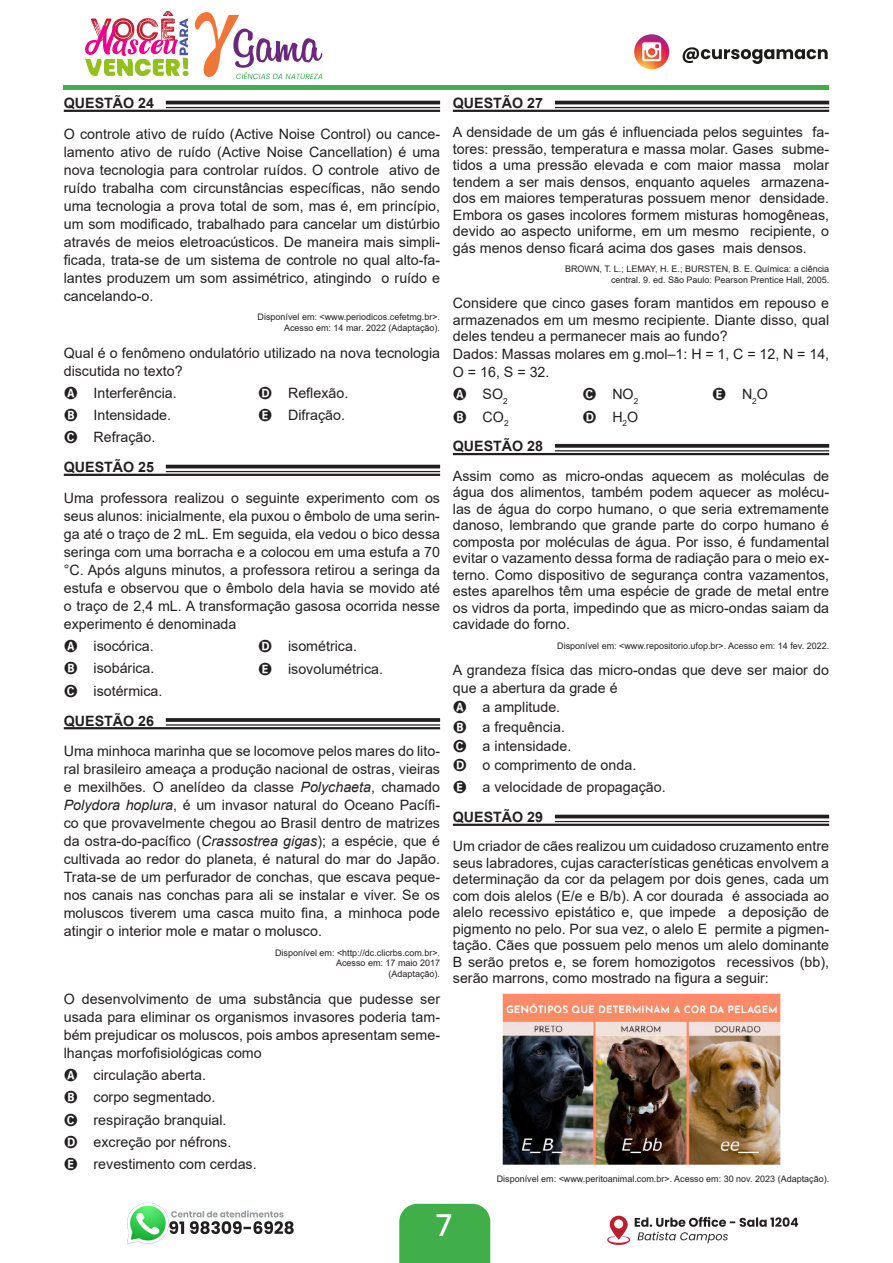
<style>
.page{position:relative;width:893px;height:1263px;background:#fff}
.page>*{position:absolute;margin:0;border:0;box-sizing:border-box;transform-origin:0 0}
.t1{font:500 30px "Poppins";color:#fff}
.t2{font:14.25px/18px "Arial";color:#231f20}
.t3{font:700 14.25px "Arial";color:#231f20}
.t4{font:9px/10.8px "Arial";color:#231f20;text-align:right}
.s1{font-style:italic}
</style>
<div class="page">
<div style="left:399px;top:1204px;width:91px;height:59px;background:#40ae49"></div>
<img style="left:127px;top:1202px;width:42px;height:43px">
<svg style="left:169px;top:1210px;width:125px;height:24px"></svg>
<svg style="left:607px;top:1216px;width:191px;height:29px"></svg>
<svg style="left:84px;top:11px;width:242px;height:99px"></svg>
<svg style="left:683px;top:47px;width:145px;height:17px"></svg>
<svg style="left:634px;top:34px;width:35px;height:35px"></svg>
<svg style="left:642px;top:42px;width:19px;height:19px"></svg>
<hr style="left:64px;top:86px;width:765px;height:4px;background:#40ae49">
<hr style="left:166px;top:101px;width:274px;height:3px;background:#231f20">
<hr style="left:166px;top:107px;width:274px;height:1px;background:#231f20">
<hr style="left:64px;top:110px;width:376px;height:2px;background:#231f20">
<hr style="left:166px;top:465px;width:274px;height:3px;background:#231f20">
<hr style="left:166px;top:471px;width:274px;height:1px;background:#231f20">
<hr style="left:64px;top:474px;width:376px;height:2px;background:#231f20">
<svg style="left:166px;top:718px;width:274px;height:4px"></svg>
<hr style="left:166px;top:724px;width:274px;height:2px;background:#231f20">
<hr style="left:64px;top:727px;width:376px;height:2px;background:#231f20">
<hr style="left:555px;top:101px;width:274px;height:3px;background:#231f20">
<hr style="left:555px;top:107px;width:274px;height:1px;background:#231f20">
<hr style="left:453px;top:110px;width:376px;height:2px;background:#231f20">
<svg style="left:555px;top:444px;width:274px;height:4px"></svg>
<hr style="left:555px;top:450px;width:274px;height:1px;background:#231f20">
<hr style="left:453px;top:453px;width:376px;height:2px;background:#231f20">
<hr style="left:555px;top:815px;width:274px;height:3px;background:#231f20">
<hr style="left:555px;top:821px;width:274px;height:1px;background:#231f20">
<hr style="left:453px;top:824px;width:376px;height:2px;background:#231f20">
<img style="left:502px;top:993px;width:279px;height:172px">
<p class="t3" style="left:64px;top:93px;width:92px">QUESTÃO 24</p>
<p class="t2" style="left:64px;top:125px;width:378px;text-align:justify">O controle ativo de ruído (Active Noise Control) ou cance&shy;lamento ativo de ruído (Active Noise Cancellation) é uma nova tecnologia para controlar ruídos. O controle ativo de ruído trabalha com circunstâncias específicas, não sendo uma tecnologia a prova total de som, mas é, em princípio, um som modificado, trabalhado para cancelar um distúrbio através de meios eletroacústicos. De maneira mais simpli&shy;ficada, trata-se de um sistema de controle no qual alto-fa&shy;lantes produzem um som assimétrico, atingindo o ruído e cancelando-o.</p>
<p class="t4" style="left:257px;top:312px;width:184px">Disponível em: &lt;www.periodicos.cefetmg.br&gt;.<br>Acesso em: 14 mar. 2022 (Adaptação).</p>
<p class="t2" style="left:64px;top:343px;width:378px">Qual é o fenômeno ondulatório utilizado na nova tecnologia discutida no texto?</p>
<p class="t2" style="left:94px;top:382px;width:85px;line-height:22.2px">Interferência.<br>Intensidade.<br>Refração.</p>
<p class="t2" style="left:288px;top:382px;width:62px;line-height:22.2px">Reflexão.<br>Difração.</p>
<p class="t3" style="left:64px;top:457px;width:92px">QUESTÃO 25</p>
<p class="t2" style="left:64px;top:489px;width:378px;text-align:justify">Uma professora realizou o seguinte experimento com os seus alunos: inicialmente, ela puxou o êmbolo de uma serin&shy;ga até o traço de 2 mL. Em seguida, ela vedou o bico dessa seringa com uma borracha e a colocou em uma estufa a 70 °C. Após alguns minutos, a professora retirou a seringa da estufa e observou que o êmbolo dela havia se movido até o traço de 2,4 mL. A transformação gasosa ocorrida nesse experimento é denominada</p>
<p class="t2" style="left:94px;top:635px;width:70px;line-height:22.2px">isocórica. isobárica. isotérmica.</p>
<p class="t2" style="left:288px;top:635px;width:97px;line-height:22.2px">isométrica. isovolumétrica.</p>
<p class="t3" style="left:64px;top:710px;width:92px">QUESTÃO 26</p>
<p class="t2" style="left:64px;top:742px;width:378px;text-align:justify">Uma minhoca marinha que se locomove pelos mares do lito&shy;ral brasileiro ameaça a produção nacional de ostras, vieiras e mexilhões. O anelídeo da classe <span class="s1">Polychaeta</span>, chamado <span class="s1">Polydora hoplura</span>, é um invasor natural do Oceano Pacífi&shy;co que provavelmente chegou ao Brasil dentro de matrizes da ostra-do-pacífico (<span class="s1">Crassostrea gigas</span>); a espécie, que é cultivada ao redor do planeta, é natural do mar do Japão.<br>Trata-se de um perfurador de conchas, que escava peque&shy;nos canais nas conchas para ali se instalar e viver. Se os moluscos tiverem uma casca muito fina, a minhoca pode atingir o interior mole e matar o molusco.</p>
<p class="t4" style="left:275px;top:947px;width:167px">Disponível em: &lt;http://dc.clicrbs.com.br&gt;.<br>Acesso em: 17 maio 2017<br>(Adaptação).</p>
<p class="t2" style="left:64px;top:990px;width:378px;text-align:justify">O desenvolvimento de uma substância que pudesse ser usada para eliminar os organismos invasores poderia tam&shy;bém prejudicar os moluscos, pois ambos apresentam seme&shy;lhanças morfofisiológicas como</p>
<p class="t2" style="left:94px;top:1064px;width:165px;line-height:22.2px">circulação aberta.<br>corpo segmentado. respiração branquial. excreção por néfrons. revestimento com cerdas.</p>
<p class="t3" style="left:453px;top:93px;width:92px">QUESTÃO 27</p>
<p class="t2" style="left:453px;top:124px;width:378px;line-height:16.5px;text-align:justify">A densidade de um gás é influenciada pelos seguintes fa&shy;tores: pressão, temperatura e massa molar. Gases subme&shy;tidos a uma pressão elevada e com maior massa molar tendem a ser mais densos, enquanto aqueles armazena&shy;dos em maiores temperaturas possuem menor densidade.<br>Embora os gases incolores formem misturas homogêneas, devido ao aspecto uniforme, em um mesmo recipiente, o gás menos denso ficará acima dos gases mais densos.</p>
<p class="t4" style="left:565px;top:264px;width:266px">BROWN, T. L.; LEMAY, H. E.; BURSTEN, B. E. Química: a ciência central. 9. ed. São Paulo: Pearson Prentice Hall, 2005.</p>
<p class="t2" style="left:453px;top:295px;width:378px;line-height:16.5px;text-align:justify">Considere que cinco gases foram mantidos em repouso e armazenados em um mesmo recipiente. Diante disso, qual deles tendeu a permanecer mais ao fundo?</p>
<p class="t2" style="left:453px;top:345px;width:378px">Dados: Massas molares em g.mol–1: H = 1, C = 12, N = 14,<br>O = 16, S = 32.</p>
<p class="t2" style="left:483px;top:383px;width:27px;line-height:22.2px">SO<sub>2<br></sub>CO<sub>2</sub></p>
<p class="t2" style="left:612px;top:383px;width:27px;line-height:22.2px">NO<sub>2<br></sub>H<sub>2</sub>O</p>
<p class="t2" style="left:742px;top:385px;width:27px">N<sub>2</sub>O</p>
<p class="t3" style="left:453px;top:436px;width:92px">QUESTÃO 28</p>
<p class="t2" style="left:453px;top:467px;width:378px;line-height:16.5px;text-align:justify">Assim como as micro-ondas aquecem as moléculas de água dos alimentos, também podem aquecer as molécu&shy;las de água do corpo humano, o que seria extremamente danoso, lembrando que grande parte do corpo humano é composta por moléculas de água. Por isso, é fundamental evitar o vazamento dessa forma de radiação para o meio ex&shy;terno. Como dispositivo de segurança contra vazamentos, estes aparelhos têm uma espécie de grade de metal entre os vidros da porta, impedindo que as micro-ondas saiam da cavidade do forno.</p>
<p class="t4" style="left:557px;top:640px;width:273px">Disponível em: &lt;www.repositorio.ufop.br&gt;. Acesso em: 14 fev. 2022.</p>
<p class="t2" style="left:453px;top:661px;width:378px">A grandeza física das micro-ondas que deve ser maior do</p>
<p class="t2" style="left:453px;top:679px;width:166px">que a abertura da grade é</p>
<p class="t2" style="left:483px;top:698px;width:79px">a amplitude.</p>
<p class="t2" style="left:483px;top:717px;width:84px">a frequência.</p>
<p class="t2" style="left:483px;top:737px;width:90px">a intensidade.</p>
<p class="t2" style="left:483px;top:756px;width:155px">o comprimento de onda.</p>
<p class="t2" style="left:483px;top:778px;width:184px">a velocidade de propagação.</p>
<p class="t3" style="left:453px;top:807px;width:92px">QUESTÃO 29</p>
<p class="t2" style="left:453px;top:838px;width:378px;line-height:16.5px;text-align:justify">Um criador de cães realizou um cuidadoso cruzamento entre seus labradores, cujas características genéticas envolvem a determinação da cor da pelagem por dois genes, cada um com dois alelos (E/e e B/b). A cor dourada é associada ao alelo recessivo epistático e, que impede a deposição de pigmento no pelo. Por sua vez, o alelo E permite a pigmen&shy;tação. Cães que possuem pelo menos um alelo dominante B serão pretos e, se forem homozigotos recessivos (bb), serão marrons, como mostrado na figura a seguir:</p>
<p class="t4" style="left:497px;top:1173px;width:334px">Disponível em: &lt;www.peritoanimal.com.br&gt;. Acesso em: 30 nov. 2023 (Adaptação).</p>
<h1 class="t1" style="left:436px;top:1208px;width:18px">7</h1>
</div>
